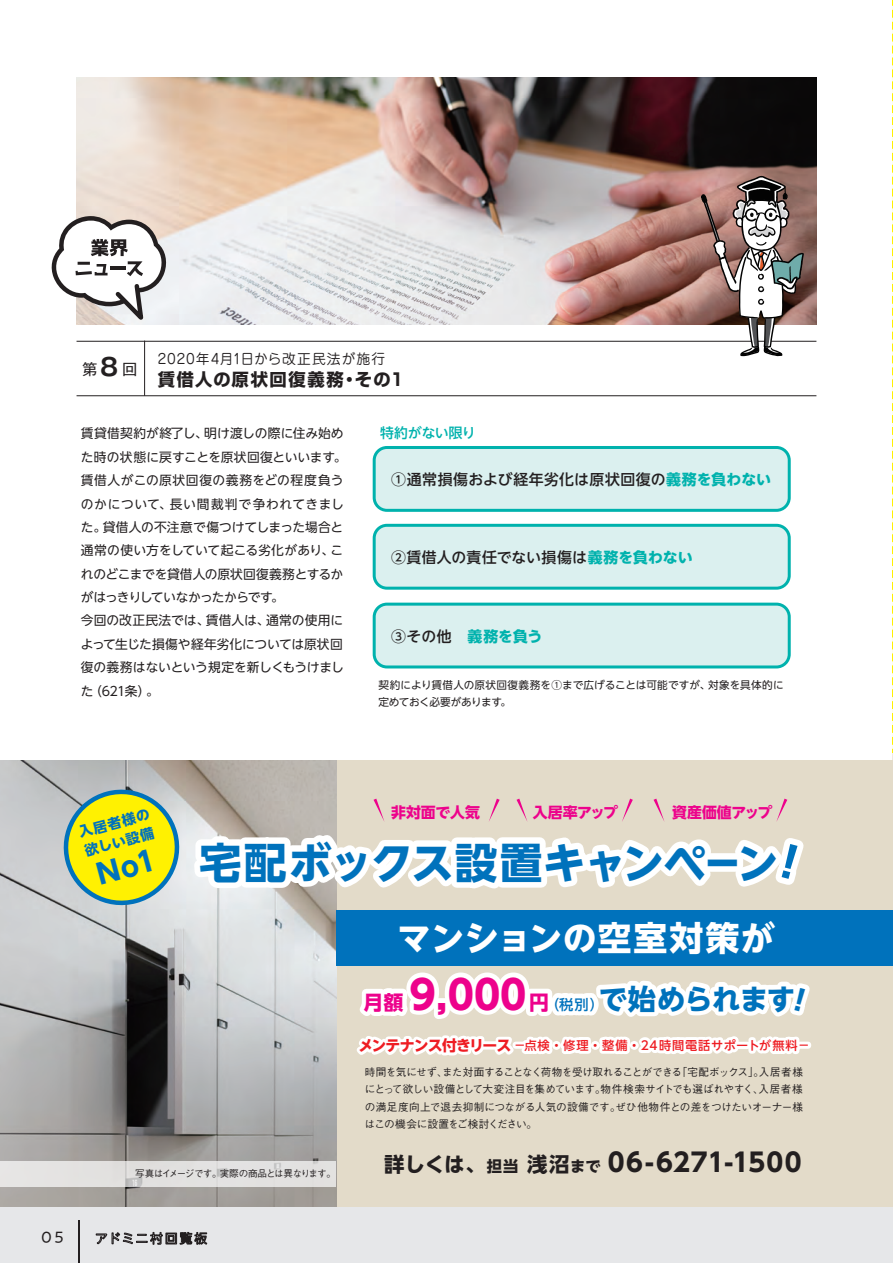
<style>
.page{position:relative;width:893px;height:1263px;background:#fff}
.page>*{position:absolute;margin:0;border:0;box-sizing:border-box;transform-origin:0 0}
.t1{font:700 42.45px "UD Shin Go NT Pro";letter-spacing:-.02em;color:#0072bc}
.t2{font:700 34.05px "UD Shin Go NT Pro";letter-spacing:.015em;color:#fff}
.t3{font:700 28.35px "UD Shin Go NT Pro";letter-spacing:-.03em;color:#0072bc}
.t4{font:700 25.5px "UD Shin Go NT Pro";letter-spacing:.03em;color:#231f20}
.t5{font:700 17.4px "Shin Go Pro";letter-spacing:.085em;color:#231f20}
.t6{font:15.9px "PA1 Gothic Std N";color:#231f20}
.t7{font:15.3px "Gothic MB101 Pr 6";color:#231f20}
.t8{font:500 14.85px "UD Shin Go NT Pro";letter-spacing:.025em;color:#231f20}
.t9{font:700 14.85px "UD Shin Go NT Pro";letter-spacing:-.01em;color:#ed028c}
.t10{font:13.8px "Jun 201 Pro";letter-spacing:.055em;color:#231f20}
.t11{font:700 13.8px/19.5px "UD Shin Go NT Pro";color:#0072bc}
.t12{font:500 13.8px "UD Shin Go NT Pro";letter-spacing:-.005em;color:#00b2ad}
.t13{font:12.75px/23.4px "UD Shin Go NT Pro";color:#231f20}
.t14{font:500 12.15px "UD Shin Go NT Pro";letter-spacing:.07em;color:#ee1d23}
.t15{font:500 10.65px/17.2px "Gothic BBB Pro";letter-spacing:-.03em;color:#231f20;text-align:justify}
.t16{font:10.65px/17px "UD Shin Go NT Pro";letter-spacing:.005em;color:#231f20}
.t17{font:500 9.6px "Gothic BBB Pro";letter-spacing:-.07em;color:#231f20}
.s1{font-family:"Gothic MB101 Pr 6 De";font-weight:700;font-size:23.85px}
.s2{font-weight:700;color:#00b2ad}
.s3{font-size:19.95px;color:#ed028c}
.s4{font-size:39.75px;color:#ed028c}
.s5{font-weight:500;font-size:14.25px}
.s6{font-weight:700;font-size:14.85px}
.s7{font-size:20.4px}
.s8{font-size:15.3px}
</style>
<div class="page">
<hr style="left:892px;top:753px;width:1px;height:455px;background:#bfbfbf">
<hr style="left:892px;top:0;width:1px;height:753px;background:#bfbfbf">
<hr style="left:77px;top:341px;width:739px;height:1px;background:#231f20">
<hr style="left:77px;top:395px;width:739px;height:1px;background:#231f20">
<hr style="left:144px;top:341px;width:1px;height:55px;background:#231f20">
<img style="left:77px;top:77px;width:739px;height:247px">
<svg style="left:51px;top:216px;width:118px;height:109px"></svg>
<svg style="left:701px;top:176px;width:103px;height:180px"></svg>
<div style="left:374px;top:447px;width:415px;height:63px;background:#dbf0ef;border-radius:13px"></div>
<div style="left:373px;top:446px;width:418px;height:66px;border:3px solid #00b2ad;border-radius:13px"></div>
<div style="left:374px;top:525px;width:415px;height:63px;background:#dbf0ef;border-radius:13px"></div>
<div style="left:373px;top:524px;width:418px;height:66px;border:3px solid #00b2ad;border-radius:13px"></div>
<div style="left:374px;top:604px;width:415px;height:63px;background:#dbf0ef;border-radius:13px"></div>
<div style="left:373px;top:603px;width:418px;height:65px;border:3px solid #00b2ad;border-radius:13px"></div>
<div style="left:0;top:761px;width:893px;height:447px;background:#e3dbc9"></div>
<img style="left:0;top:761px;width:336px;height:447px">
<div style="left:0;top:1161px;width:336px;height:25px;background:#e2e1e0"></div>
<div style="left:336px;top:910px;width:557px;height:56px;background:#0072bc"></div>
<div style="left:0;top:1208px;width:893px;height:55px;background:#e6e7e9"></div>
<svg style="left:96px;top:1232px;width:111px;height:13px"></svg>
<hr style="left:78px;top:1220px;width:1px;height:43px;background:#231f20">
<svg style="left:54px;top:780px;width:757px;height:283px"></svg>
<p class="t7" style="left:82px;top:357px;width:57px">第<span class="s1">8</span>回</p>
<p class="t10" style="left:158px;top:348px;width:229px">2020年4月1日から改正民法が施行</p>
<h3 class="t5" style="left:158px;top:366px;width:248px">賃借人の原状回復義務・その1</h3>
<p class="t13" style="left:81px;top:421px;width:267px">賃貸借契約が終了し、明け渡しの際に住み始めた時の状態に戻すことを原状回復といいます。賃借人がこの原状回復の義務をどの程度負うのかについて、長い間裁判で争われてきました。貸借人の不注意で傷つけてしまった場合と通常の使い方をしていて起こる劣化があり、これのどこまでを貸借人の原状回復義務とするかがはっきりしていなかったからです。<br>今回の改正民法では、賃借人は、通常の使用によって生じた損傷や経年劣化については原状回復の義務はないという規定を新しくもうけました（621条）。</p>
<p class="t12" style="left:380px;top:421px;width:97px">特約がない限り</p>
<p class="t8" style="left:391px;top:467px;width:381px">①通常損傷および経年劣化は原状回復の<span class="s2">義務を負わない</span></p>
<p class="t8" style="left:391px;top:545px;width:303px">②賃借人の責任でない損傷は<span class="s2">義務を負わない</span></p>
<p class="t8" style="left:391px;top:624px;width:153px">③その他　<span class="s2">義務を負う</span></p>
<p class="t16" style="left:378px;top:676px;width:407px">契約により賃借人の原状回復義務を①まで広げることは可能ですが、対象を具体的に定めておく必要があります。</p>
<p class="t11" style="left:77px;top:822px;width:74px;rotate:-15deg">入居者様の欲しい設備</p>
<p class="t9" style="left:391px;top:800px;width:90px">非対面で人気</p>
<p class="t9" style="left:533px;top:800px;width:87px">入居率アップ</p>
<p class="t9" style="left:672px;top:800px;width:102px">資産価値アップ</p>
<h1 class="t1" style="left:199px;top:828px;width:581px">宅配ボックス設置キャンペーン</h1>
<h2 class="t2" style="left:397px;top:911px;width:380px">マンションの空室対策が</h2>
<h3 class="t3" style="left:364px;top:976px;width:433px"><span class="s3">月額</span> <span class="s4">9,000</span><span class="s3">円</span><span class="s5">（税別）</span>で始められます</h3>
<p class="t14" style="left:359px;top:1035px;width:453px"><span class="s6">メンテナンス付きリース</span> －点検・修理・整備・24時間電話サポートが無料－</p>
<p class="t15" style="left:365px;top:1062px;width:440px">時間を気にせず、また対面することなく荷物を受け取れることができる「宅配ボックス」。入居者様にとって欲しい設備として大変注目を集めています。物件検索サイトでも選ばれやすく、入居者様の満足度向上で退去抑制につながる人気の設備です。ぜひ他物件との差をつけたいオーナー様はこの機会に設置をご検討ください。</p>
<p class="t17" style="left:135px;top:1166px;width:202px">写真はイメージです。実際の商品とは異なります。</p>
<h3 class="t4" style="left:384px;top:1141px;width:419px"><span class="s7">詳しくは、</span><span class="s8">担当</span> <span class="s7">浅沼</span><span class="s8">まで</span> 06-6271-1500</h3>
<p class="t6" style="left:41px;top:1228px;width:24px">05</p>
</div>
